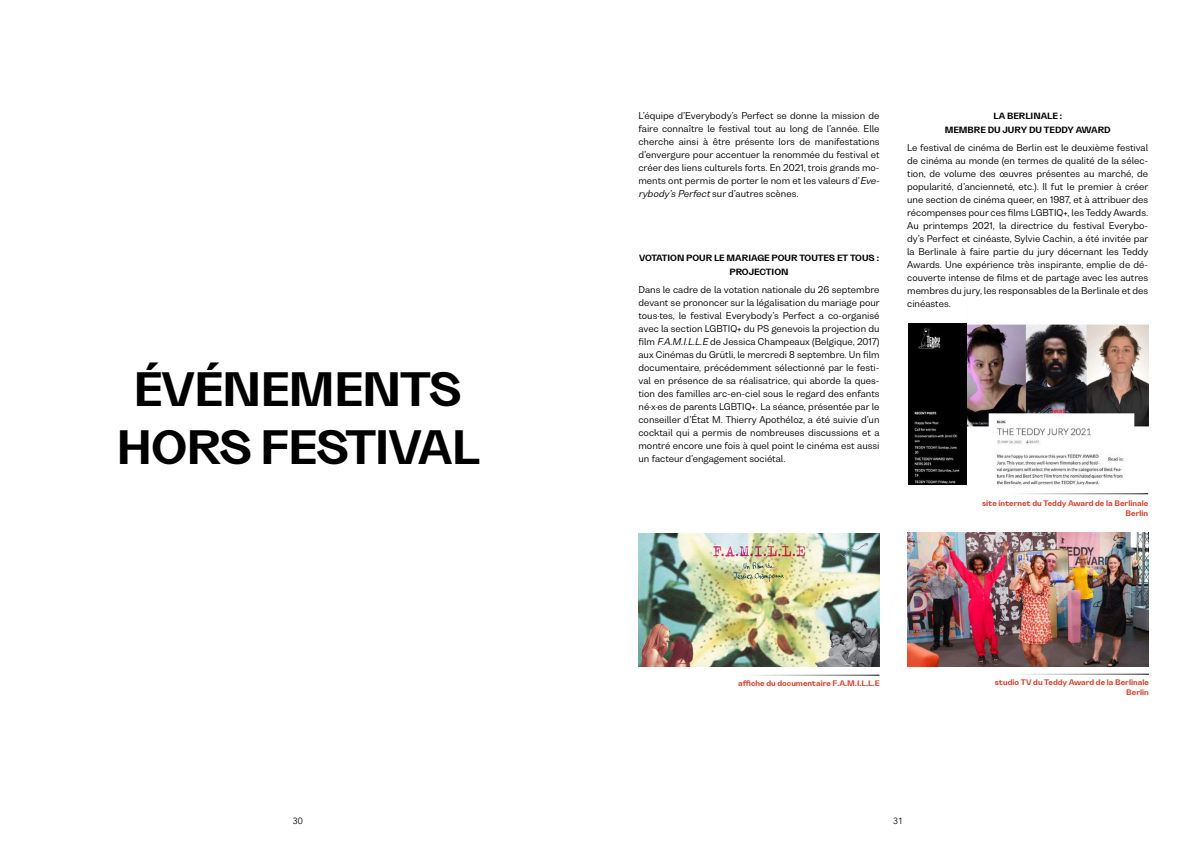
<style>
.page{position:relative;width:1191px;height:842px;background:#fff}
.page>*{position:absolute;margin:0;border:0;box-sizing:border-box;transform-origin:0 0}
.t1{font:700 48px/57.6px "Grotta";letter-spacing:-.02em;color:#000;text-align:center}
.t2{font:9px/13px "Bw Nista Grotesk";color:#000;text-align:justify}
.t3{font:700 9px/14px "Grotta";color:#000;text-align:center}
.t4{font:9px "Avenir";color:#000}
.t5{font:700 8px/9.6px "Grotta";color:#d54430;text-align:right}
.s1{font-style:italic}
</style>
<div class="page">
<img style="left:966px;top:321px;width:182px;height:165px">
<img style="left:908px;top:324px;width:58px;height:161px">
<img style="left:908px;top:533px;width:241px;height:134px">
<img style="left:638px;top:533px;width:241px;height:134px">
<h1 class="t1" style="left:116px;top:361px;width:364px">ÉVÉNEMENTS<br>HORS FESTIVAL</h1>
<p class="t2" style="left:638px;top:109px;width:245px;text-align:left">L’équipe d’Everybody’s Perfect se donne la mission de faire connaître le festival tout au long de l’année. Elle cherche ainsi à être présente lors de manifestations d’envergure pour accentuer la renommée du festival et créer des liens culturels forts. En 2021, trois grands mo&shy;ments ont permis de porter le nom et les valeurs d’<span class="s1">Eve&shy;rybody’s Perfect</span>sur d’autres scènes.</p>
<p class="t3" style="left:639px;top:251px;width:241px">VOTATION POUR LE MARIAGE POUR TOUTES ET TOUS :<br>PROJECTION</p>
<p class="t2" style="left:638px;top:283px;width:243px">Dans le cadre de la votation nationale du 26 septembre devant se prononcer sur la légalisation du mariage pour tous·tes, le festival Everybody’s Perfect a co-organisé avec la section LGBTIQ+ du PS genevois la projection du film <span class="s1">F.A.M.I.L.L.E</span> de Jessica Champeaux (Belgique, 2017) aux Cinémas du Grütli, le mercredi 8 septembre. Un film documentaire, précédemment sélectionné par le festi&shy;val en présence de sa réalisatrice, qui aborde la ques&shy;tion des familles arc-en-ciel sous le regard des enfants né·x·es de parents LGBTIQ+. La séance, présentée par le conseiller d’État M. Thierry Apothéloz, a été suivie d’un cocktail qui a permis de nombreuses discussions et a montré encore une fois à quel point le cinéma est aussi un facteur d’engagement sociétal.</p>
<p class="t3" style="left:944px;top:109px;width:167px">LA BERLINALE :<br>MEMBRE DU JURY DU TEDDY AWARD</p>
<p class="t2" style="left:907px;top:141px;width:243px">Le festival de cinéma de Berlin est le deuxième festival de cinéma au monde (en termes de qualité de la sélec&shy;tion, de volume des œuvres présentes au marché, de popularité, d’ancienneté, etc.). Il fut le premier à créer une section de cinéma queer, en 1987, et à attribuer des récompenses pour ces films LGBTIQ+, les Teddy Awards.<br>Au printemps 2021, la directrice du festival Everybo&shy;dy’s Perfect et cinéaste, Sylvie Cachin, a été invitée par la Berlinale à faire partie du jury décernant les Teddy Awards. Une expérience très inspirante, emplie de dé&shy;couverte intense de films et de partage avec les autres membres du jury, les responsables de la Berlinale et des cinéastes.</p>
<p class="t5" style="left:982px;top:499px;width:168px">site internet du Teddy Award de la Berlinale<br>Berlin</p>
<p class="t5" style="left:738px;top:679px;width:143px">affiche du documentaire F.A.M.I.L.L.E</p>
<p class="t5" style="left:995px;top:678px;width:155px">studio TV du Teddy Award de la Berlinale<br>Berlin</p>
<p class="t4" style="left:293px;top:816px;width:12px">30</p>
<p class="t4" style="left:893px;top:816px;width:12px">31</p>
</div>
